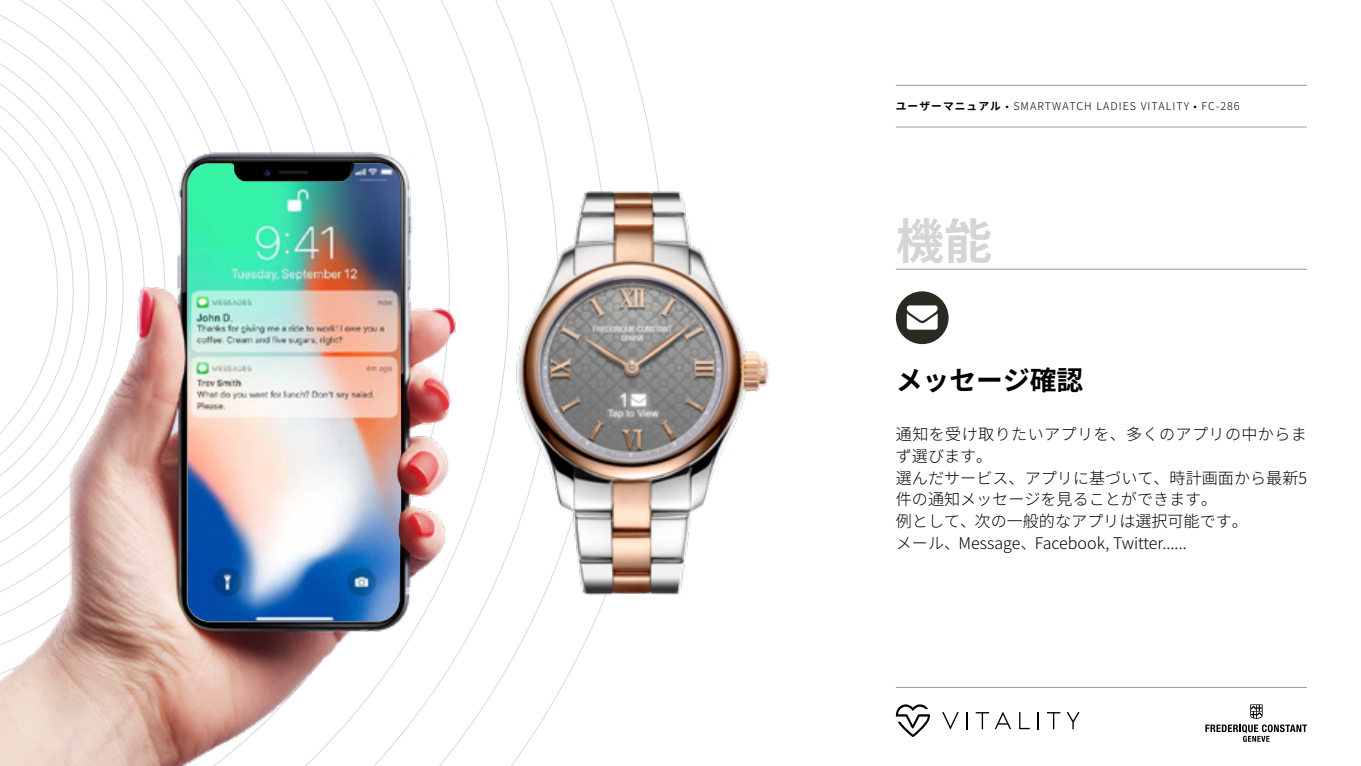
<style>
.page{position:relative;width:1361px;height:766px;background:#fff}
.page>*{position:absolute;margin:0;border:0;box-sizing:border-box;transform-origin:0 0}
.t1{font:700 48.15px "Noto Sans JP";color:#d6d4d5}
.t2{font:700 26.85px "Noto Sans JP";color:#000}
.t3{font:300 16.05px/21.6px "Noto Sans JP";color:#000}
.t4{font:300 10.65px "Noto Sans JP";letter-spacing:.1em;color:#000}
.s1{font-weight:700}
</style>
<div class="page">
<hr style="left:896px;top:269px;width:411px;height:1px;background:#9d9d9c">
<svg style="left:1205px;top:704px;width:102px;height:37px"></svg>
<hr style="left:896px;top:687px;width:411px;height:1px;background:#9d9d9c">
<svg style="left:942px;top:712px;width:16px;height:17px"></svg>
<svg style="left:966px;top:712px;width:2px;height:17px"></svg>
<svg style="left:975px;top:712px;width:36px;height:17px"></svg>
<svg style="left:1019px;top:712px;width:10px;height:17px"></svg>
<svg style="left:1037px;top:712px;width:2px;height:17px"></svg>
<svg style="left:1047px;top:712px;width:13px;height:17px"></svg>
<svg style="left:1066px;top:712px;width:13px;height:17px"></svg>
<svg style="left:896px;top:704px;width:34px;height:32px"></svg>
<div style="left:896px;top:291px;width:52px;height:53px;background:#292b23;border-radius:50%"></div>
<svg style="left:907px;top:305px;width:30px;height:24px"></svg>
<img style="left:566px;top:97px;width:203px;height:583px">
<img style="left:0;top:0;width:566px;height:765px">
<img style="left:187px;top:163px;width:214px;height:458px">
<hr style="left:896px;top:127px;width:411px;height:1px;background:#9d9d9c">
<hr style="left:896px;top:85px;width:411px;height:1px;background:#9d9d9c">
<p class="t4" style="left:896px;top:100px;width:345px"><span class="s1">ユーザーマニュアル</span> • SMARTWATCH LADIES VITALITY • FC-286</p>
<h1 class="t1" style="left:896px;top:214px;width:98px">機能</h1>
<h2 class="t2" style="left:896px;top:365px;width:189px">メッセージ確認</h2>
<p class="t3" style="left:896px;top:424px;width:413px">通知を受け取りたいアプリを、多くのアプリの中からまず選びます。<br>選んだサービス、アプリに基づいて、時計画面から最新5件の通知メッセージを見ることができます。<br>例として、次の一般的なアプリは選択可能です。<br>メール、Message、Facebook, Twitter......</p>
</div>
